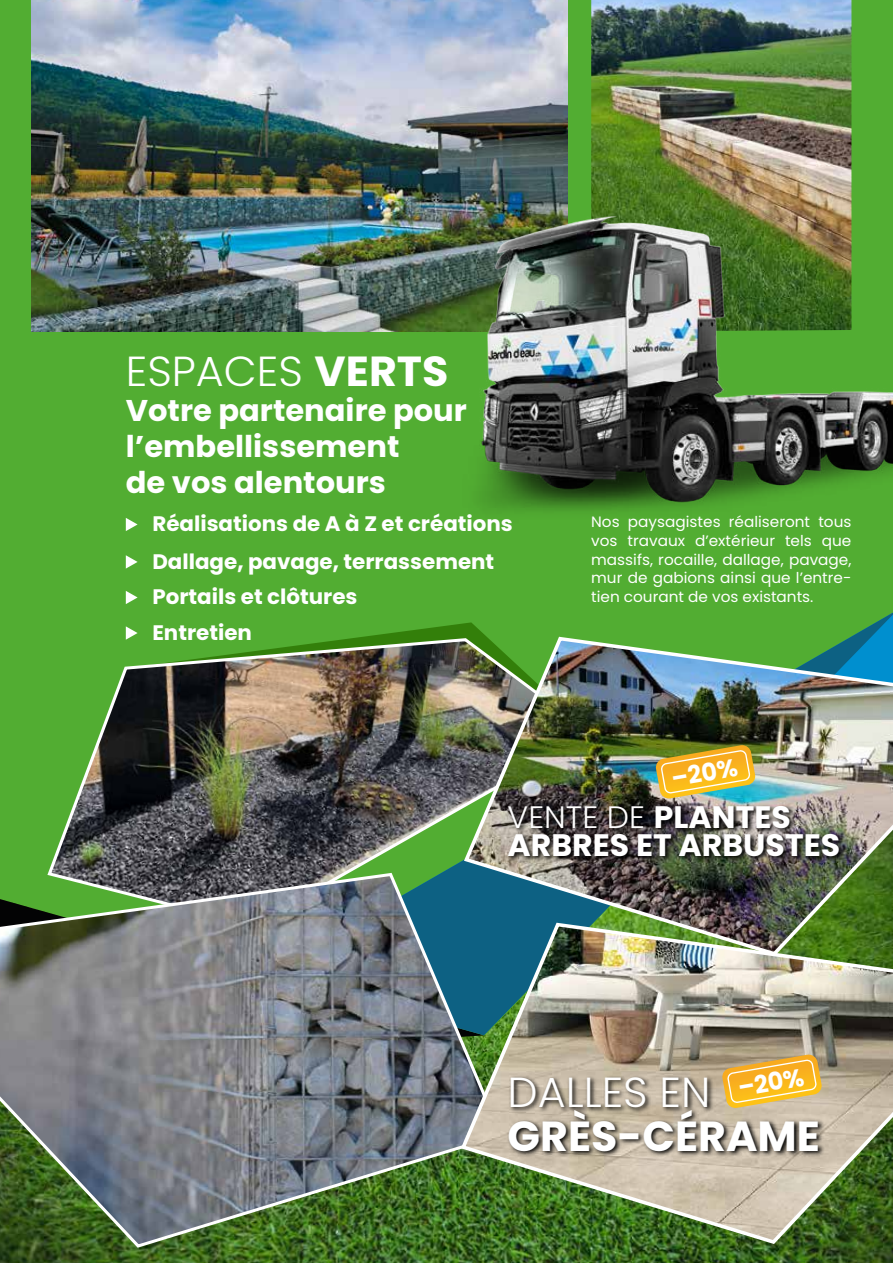
<style>
.page{position:relative;width:893px;height:1263px;background:#52ad32}
.page>*{position:absolute;margin:0;border:0;box-sizing:border-box;transform-origin:0 0}
.t1{font:300 42px "Poppins";color:#fff}
.t2{font:700 42px "Poppins";color:#fff}
.t3{font:700 31.05px/27.8px "Poppins";color:#fff}
.t4{font:700 30px/36px "Poppins";color:#fff}
.t5{font:700 24.75px "Poppins";color:#fff}
.t6{font:700 21px/37.5px "Poppins";color:#fff}
.t7{font:15px/18.8px "Poppins";color:#fff;text-align:justify}
.s1{font-weight:700}
.s2{font-weight:300}
</style>
<div class="page">
<img style="left:0;top:1246px;width:893px;height:17px">
<svg style="left:363px;top:622px;width:121px;height:15px"></svg>
<img style="left:49px;top:637px;width:413px;height:233px">
<img style="left:591px;top:0;width:260px;height:180px">
<img style="left:31px;top:0;width:537px;height:332px">
<img style="left:0;top:870px;width:505px;height:379px">
<svg style="left:126px;top:518px;width:12px;height:13px"></svg>
<svg style="left:126px;top:555px;width:12px;height:14px"></svg>
<svg style="left:126px;top:591px;width:12px;height:13px"></svg>
<svg style="left:126px;top:626px;width:12px;height:14px"></svg>
<img style="left:462px;top:634px;width:429px;height:286px">
<img style="left:458px;top:920px;width:435px;height:326px">
<img style="left:457px;top:180px;width:436px;height:332px">
<img style="left:891px;top:612px;width:2px;height:331px">
<img style="left:503px;top:797px;width:346px;height:86px">
<img style="left:503px;top:1067px;width:326px;height:118px">
<svg style="left:722px;top:1055px;width:100px;height:54px;background:#e7b64c"></svg>
<img style="left:655px;top:745px;width:101px;height:54px">
<h1 class="t1" style="left:126px;top:346px;width:324px">ESPACES <span class="s1">VERTS</span></h1>
<h3 class="t4" style="left:126px;top:393px;width:343px">Votre partenaire pour l’embellissement<br>de vos alentours</h3>
<h3 class="t6" style="left:152px;top:505px;width:362px">Réalisations de A à Z et créations<br>Dallage, pavage, terrassement</h3>
<h3 class="t6" style="left:152px;top:579px;width:207px;line-height:35.5px">Portails et clôtures<br>Entretien</h3>
<p class="t7" style="left:591px;top:513px;width:262px">Nos paysagistes réaliseront tous vos travaux d’extérieur tels que massifs, rocaille, dallage, pavage, mur de gabions ainsi que l’entre&shy;tien courant de vos existants.</p>
<h3 class="t5" style="left:669px;top:764px;width:60px;rotate:-10deg">–20%</h3>
<h2 class="t3" style="left:508px;top:804px;width:334px"><span class="s2">VENTE DE</span> PLANTES<br>ARBRES ET ARBUSTES</h2>
<h3 class="t5" style="left:736px;top:1074px;width:60px;rotate:-10deg">–20%</h3>
<h1 class="t1" style="left:508px;top:1068px;width:204px">DALLES EN</h1>
<h1 class="t2" style="left:508px;top:1111px;width:314px">GRÈS-CÉRAME</h1>
</div>
